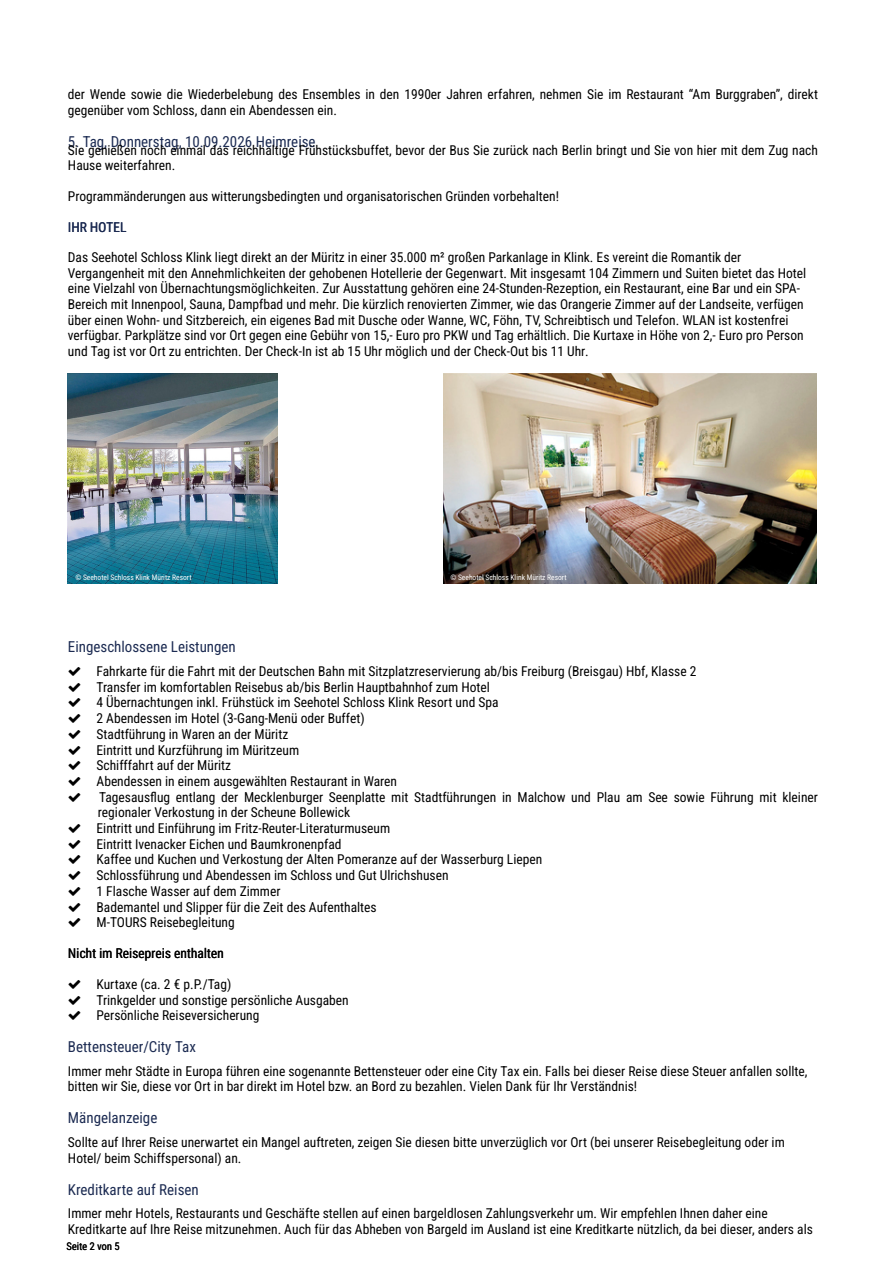
<style>
.page{position:relative;width:893px;height:1263px;background:#fff}
.page>*{position:absolute;margin:0;border:0;box-sizing:border-box;transform-origin:0 0}
.t1{font:15px "Roboto Condensed";color:#1c2b52}
.t2{font:13.5px/15.8px "Roboto Condensed";color:#000}
.t3{font:13.5px "Roboto Condensed";color:#1c2b52}
.t4{font:10.5px "Roboto Condensed";color:#000}
.t5{font:7.5px "Roboto Condensed";color:#fff}
</style>
<div class="page">
<img style="left:68px;top:374px;width:210px;height:210px">
<img style="left:443px;top:374px;width:373px;height:210px">
<p class="t2" style="left:68px;top:87px;width:751px">der Wende sowie die Wiederbelebung des Ensembles in den 1990er Jahren erfahren, nehmen Sie im Restaurant “Am Burggraben”, direkt gegenüber vom Schloss, dann ein Abendessen ein.</p>
<p class="t1" style="left:68px;top:135px;width:249px">5. Tag, Donnerstag, 10.09.2026 Heimreise</p>
<p class="t2" style="left:68px;top:143px;width:751px">Sie genießen noch einmal das reichhaltige Frühstücksbuffet, bevor der Bus Sie zurück nach Berlin bringt und Sie von hier mit dem Zug nach<br>Hause weiterfahren.</p>
<p class="t2" style="left:68px;top:189px;width:493px">Programmänderungen aus witterungsbedingten und organisatorischen Gründen vorbehalten!</p>
<p class="t3" style="left:68px;top:221px;width:60px">IHR HOTEL</p>
<p class="t2" style="left:68px;top:251px;width:740px">Das Seehotel Schloss Klink liegt direkt an der Müritz in einer 35.000 m² großen Parkanlage in Klink. Es vereint die Romantik der Vergangenheit mit den Annehmlichkeiten der gehobenen Hotellerie der Gegenwart. Mit insgesamt 104 Zimmern und Suiten bietet das Hotel eine Vielzahl von Übernachtungsmöglichkeiten. Zur Ausstattung gehören eine 24-Stunden-Rezeption, ein Restaurant, eine Bar und ein SPA-Bereich mit Innenpool, Sauna, Dampfbad und mehr. Die kürzlich renovierten Zimmer, wie das Orangerie Zimmer auf der Landseite, verfügen über einen Wohn- und Sitzbereich, ein eigenes Bad mit Dusche oder Wanne, WC, Föhn, TV, Schreibtisch und Telefon. WLAN ist kostenfrei verfügbar. Parkplätze sind vor Ort gegen eine Gebühr von 15,- Euro pro PKW und Tag erhältlich. Die Kurtaxe in Höhe von 2,- Euro pro Person und Tag ist vor Ort zu entrichten. Der Check-In ist ab 15 Uhr möglich und der Check-Out bis 11 Uhr.</p>
<p class="t5" style="left:75px;top:574px;width:118px">© Seehotel Schloss Klink Müritz Resort</p>
<p class="t5" style="left:450px;top:574px;width:118px">© Seehotel Schloss Klink Müritz Resort</p>
<p class="t1" style="left:68px;top:640px;width:169px">Eingeschlossene Leistungen</p>
<p class="t2" style="left:97px;top:664px;width:723px">Fahrkarte für die Fahrt mit der Deutschen Bahn mit Sitzplatzreservierung ab/bis Freiburg (Breisgau) Hbf, Klasse 2<br>Transfer im komfortablen Reisebus ab/bis Berlin Hauptbahnhof zum Hotel<br>4 Übernachtungen inkl. Frühstück im Seehotel Schloss Klink Resort und Spa<br>2 Abendessen im Hotel (3-Gang-Menü oder Buffet)<br>Stadtführung in Waren an der Müritz<br>Eintritt und Kurzführung im Müritzeum<br>Schifffahrt auf der Müritz<br>Abendessen in einem ausgewählten Restaurant in Waren<br>Tagesausflug entlang der Mecklenburger Seenplatte mit Stadtführungen in Malchow und Plau am See sowie Führung mit kleiner regionaler Verkostung in der Scheune Bollewick<br>Eintritt und Einführung im Fritz-Reuter-Literaturmuseum<br>Eintritt Ivenacker Eichen und Baumkronenpfad<br>Kaffee und Kuchen und Verkostung der Alten Pomeranze auf der Wasserburg Liepen<br>Schlossführung und Abendessen im Schloss und Gut Ulrichshusen<br>1 Flasche Wasser auf dem Zimmer<br>Bademantel und Slipper für die Zeit des Aufenthaltes<br>M-TOURS Reisebegleitung</p>
<p class="t2" style="left:68px;top:946px;width:157px">Nicht im Reisepreis enthalten</p>
<p class="t2" style="left:97px;top:977px;width:254px">Kurtaxe (ca. 2 € p.P./Tag)<br>Trinkgelder und sonstige persönliche Ausgaben<br>Persönliche Reiseversicherung</p>
<p class="t1" style="left:68px;top:1040px;width:129px">Bettensteuer/City Tax</p>
<p class="t2" style="left:68px;top:1064px;width:741px">Immer mehr Städte in Europa führen eine sogenannte Bettensteuer oder eine City Tax ein. Falls bei dieser Reise diese Steuer anfallen sollte, bitten wir Sie, diese vor Ort in bar direkt im Hotel bzw. an Bord zu bezahlen. Vielen Dank für Ihr Verständnis!</p>
<p class="t1" style="left:68px;top:1111px;width:91px">Mängelanzeige</p>
<p class="t2" style="left:68px;top:1135px;width:718px">Sollte auf Ihrer Reise unerwartet ein Mangel auftreten, zeigen Sie diesen bitte unverzüglich vor Ort (bei unserer Reisebegleitung oder im<br>Hotel/ beim Schiffspersonal) an.</p>
<p class="t1" style="left:68px;top:1182px;width:132px">Kreditkarte auf Reisen</p>
<p class="t2" style="left:68px;top:1206px;width:746px">Immer mehr Hotels, Restaurants und Geschäfte stellen auf einen bargeldlosen Zahlungsverkehr um. Wir empfehlen Ihnen daher eine<br>Kreditkarte auf Ihre Reise mitzunehmen. Auch für das Abheben von Bargeld im Ausland ist eine Kreditkarte nützlich, da bei dieser, anders als</p>
<p class="t4" style="left:66px;top:1242px;width:55px">Seite 2 von 5</p>
</div>
